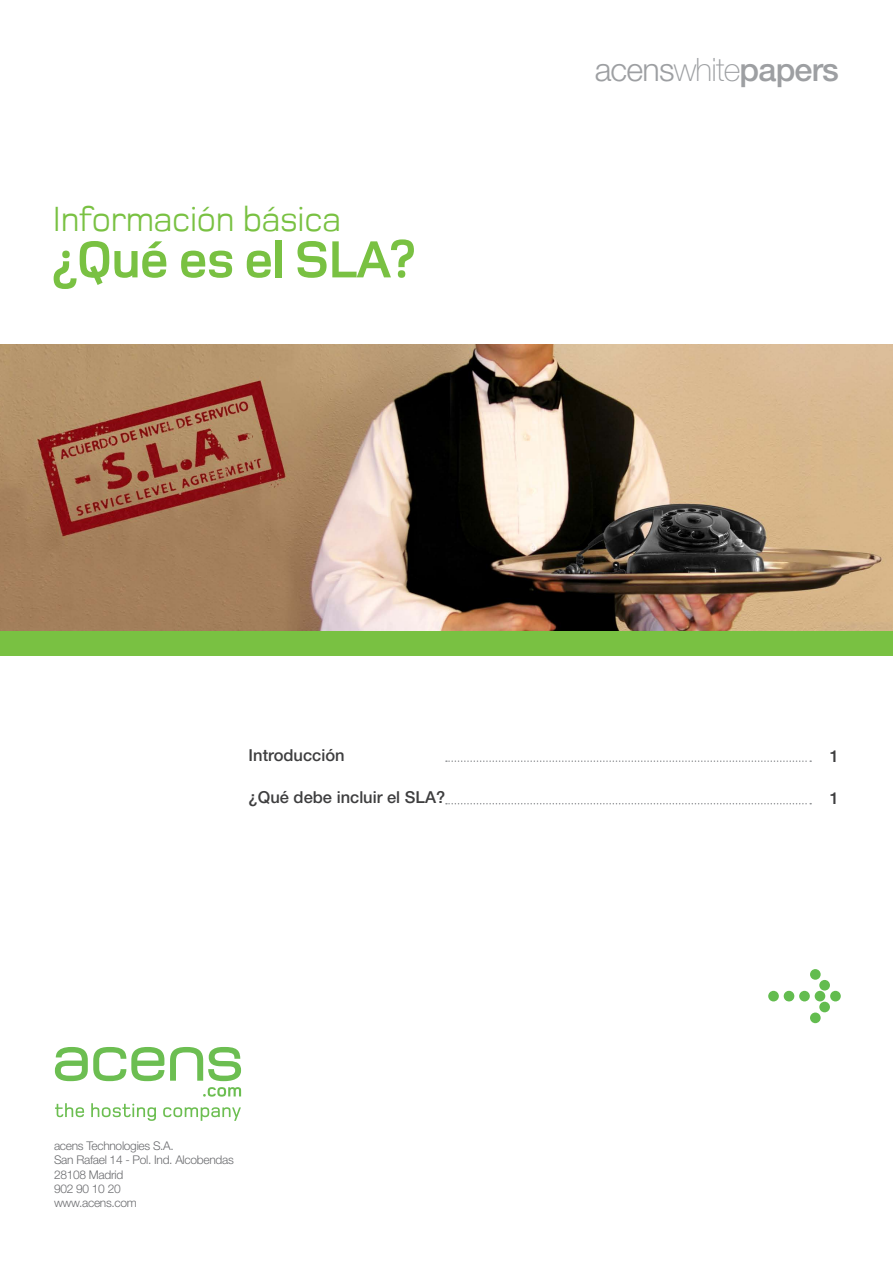
<style>
.page{position:relative;width:893px;height:1263px;background:#fff}
.page>*{position:absolute;margin:0;border:0;box-sizing:border-box;transform-origin:0 0}
.t1{font:700 54px "Foundry Monoline";letter-spacing:-.025em;color:#79c142}
.t2{font:36px "Foundry Monoline";letter-spacing:-.025em;color:#79c142}
.Estilo_de_párrafo_1{font:500 32.25px "Helvetica Neue";letter-spacing:-.025em;color:#9d9fa2}
.Estilo_de_párrafo_1-2{font:500 16.5px "Helvetica Neue";color:#3e3e3f}
.Estilo_de_párrafo_1-3{font:300 12px "Helvetica Neue";letter-spacing:-.025em;color:#6c6d70}
.s1{font-weight:300}
.s2{font-weight:100}
</style>
<div class="page">
<svg style="left:446px;top:760px;width:365px;height:2px"></svg>
<svg style="left:446px;top:803px;width:365px;height:1px"></svg>
<img style="left:0;top:344px;width:893px;height:288px">
<div style="left:0;top:632px;width:893px;height:24px;background:#79c142"></div>
<svg style="left:55px;top:1103px;width:29px;height:14px"></svg>
<svg style="left:91px;top:1103px;width:65px;height:18px"></svg>
<svg style="left:163px;top:1107px;width:78px;height:14px"></svg>
<svg style="left:170px;top:1047px;width:71px;height:34px"></svg>
<svg style="left:55px;top:1047px;width:109px;height:34px"></svg>
<svg style="left:203px;top:1087px;width:38px;height:9px"></svg>
<div style="left:784px;top:991px;width:10px;height:10px;background:#63bc4f;border-radius:50%"></div>
<div style="left:768px;top:991px;width:11px;height:10px;background:#63bc4f;border-radius:50%"></div>
<div style="left:810px;top:1012px;width:11px;height:11px;background:#63bc4f;border-radius:50%"></div>
<div style="left:810px;top:969px;width:11px;height:11px;background:#63bc4f;border-radius:50%"></div>
<div style="left:819px;top:1002px;width:11px;height:10px;background:#63bc4f;border-radius:50%"></div>
<div style="left:819px;top:980px;width:11px;height:10px;background:#63bc4f;border-radius:50%"></div>
<div style="left:830px;top:991px;width:11px;height:10px;background:#63bc4f;border-radius:50%"></div>
<div style="left:799px;top:991px;width:11px;height:10px;background:#63bc4f;border-radius:50%"></div>
<div style="left:815px;top:991px;width:10px;height:10px;background:#63bc4f;border-radius:50%"></div>
<p class="t2" style="left:52px;top:200px;width:290px">Información básica</p>
<p class="t1" style="left:52px;top:231px;width:364px">¿Qué es el SLA?</p>
<p class="Estilo_de_párrafo_1" style="left:595px;top:50px;width:246px"><span class="s1">acens</span><span class="s2">white</span>papers</p>
<p class="Estilo_de_párrafo_1-2" style="left:249px;top:745px;width:97px">Introducción</p>
<p class="Estilo_de_párrafo_1-2" style="left:249px;top:787px;width:198px">¿Qué debe incluir el SLA?</p>
<p class="Estilo_de_párrafo_1-3" style="left:54px;top:1138px;width:121px">acens Technologies S.A.</p>
<p class="Estilo_de_párrafo_1-3" style="left:54px;top:1152px;width:181px">San Rafael 14 - Pol. Ind. Alcobendas</p>
<p class="Estilo_de_párrafo_1-3" style="left:54px;top:1167px;width:71px">28108 Madrid</p>
<p class="Estilo_de_párrafo_1-3" style="left:54px;top:1181px;width:68px">902 90 10 20</p>
<p class="Estilo_de_párrafo_1-3" style="left:54px;top:1196px;width:84px">www.acens.com</p>
<p class="Estilo_de_párrafo_1-2" style="left:830px;top:747px;width:11px">1</p>
<p class="Estilo_de_párrafo_1-2" style="left:830px;top:789px;width:11px">1</p>
</div>
